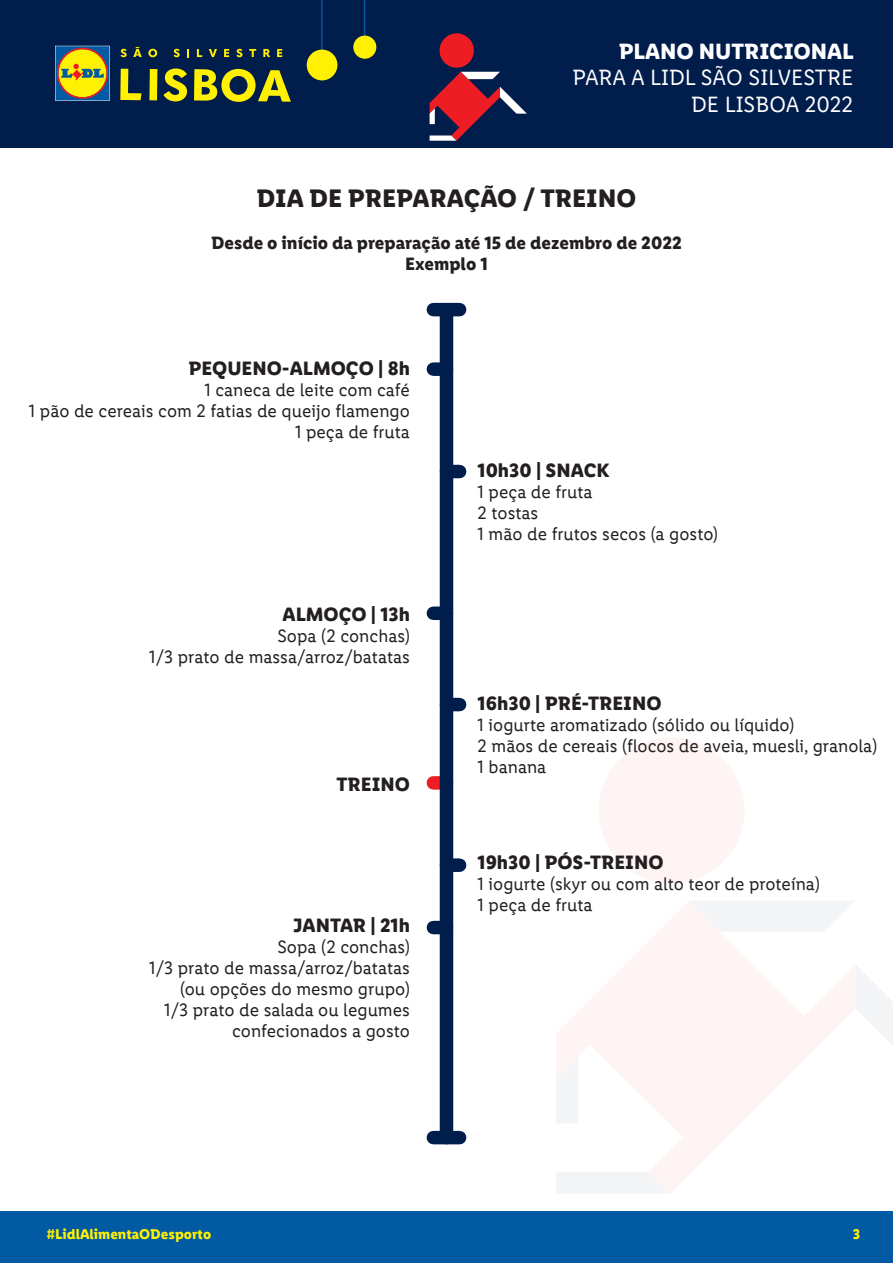
<style>
.page{position:relative;width:893px;height:1263px;background:#fff}
.page>*{position:absolute;margin:0;border:0;box-sizing:border-box;transform-origin:0 0}
.t1{font:700 25.5px "Lidl Font Pro";color:#231f20}
.t2{font:22.35px/26.5px "Lidl Font Pro";color:#fff;text-align:right}
.t3{font:700 22.35px "Lidl Font Pro";color:#fff}
.t4{font:700 19.5px "Lidl Font Pro";color:#231f20}
.t5{font:18px/21px "Lidl Font Pro";color:#231f20;text-align:right}
.t6{font:700 18px/21px "Lidl Font Pro";color:#231f20;text-align:center}
.t7{font:700 14.25px "Lidl Font Pro";color:#fff101}
</style>
<div class="page">
<svg style="left:433px;top:776px;width:7px;height:14px"></svg>
<svg style="left:557px;top:902px;width:298px;height:291px"></svg>
<svg style="left:557px;top:1056px;width:21px;height:67px"></svg>
<div style="left:599px;top:737px;width:145px;height:146px;background:#fef4f4;border-radius:50%"></div>
<svg style="left:856px;top:966px;width:37px;height:79px"></svg>
<svg style="left:689px;top:901px;width:166px;height:31px"></svg>
<svg style="left:557px;top:1171px;width:113px;height:22px"></svg>
<div style="left:0;top:0;width:893px;height:148px;background:#001d4b"></div>
<svg style="left:120px;top:69px;width:21px;height:31px"></svg>
<div style="left:149px;top:69px;width:8px;height:31px;background:#fff101"></div>
<svg style="left:163px;top:68px;width:24px;height:34px"></svg>
<svg style="left:194px;top:69px;width:97px;height:33px"></svg>
<svg style="left:121px;top:49px;width:6px;height:8px"></svg>
<svg style="left:133px;top:47px;width:9px;height:10px"></svg>
<svg style="left:148px;top:49px;width:9px;height:8px"></svg>
<svg style="left:174px;top:49px;width:6px;height:8px"></svg>
<svg style="left:187px;top:49px;width:2px;height:8px"></svg>
<svg style="left:197px;top:49px;width:5px;height:8px"></svg>
<svg style="left:209px;top:49px;width:8px;height:8px"></svg>
<svg style="left:224px;top:49px;width:5px;height:8px"></svg>
<svg style="left:236px;top:49px;width:6px;height:8px"></svg>
<svg style="left:249px;top:49px;width:7px;height:8px"></svg>
<svg style="left:263px;top:49px;width:7px;height:8px"></svg>
<svg style="left:277px;top:49px;width:5px;height:8px"></svg>
<svg style="left:55px;top:46px;width:55px;height:55px;background:#9fa247"></svg>
<hr style="left:321px;top:0;width:2px;height:65px;background:#015aa2">
<div style="left:307px;top:50px;width:30px;height:30px;background:#fff101;border-radius:50%"></div>
<hr style="left:364px;top:0;width:1px;height:47px;background:#015aa2">
<div style="left:353px;top:36px;width:23px;height:23px;background:#fff101;border-radius:50%"></div>
<div style="left:440px;top:33px;width:34px;height:35px;background:#ee1d23;border-radius:50%"></div>
<svg style="left:430px;top:72px;width:97px;height:69px"></svg>
<div style="left:0;top:1211px;width:893px;height:52px;background:#015aa2"></div>
<div style="left:440px;top:310px;width:13px;height:827px;background:#001d4b"></div>
<div style="left:433px;top:303px;width:27px;height:13px;background:#001d4b"></div>
<div style="left:446px;top:465px;width:14px;height:13px;background:#001d4b"></div>
<div style="left:446px;top:698px;width:14px;height:13px;background:#001d4b"></div>
<div style="left:446px;top:858px;width:14px;height:14px;background:#001d4b"></div>
<div style="left:433px;top:362px;width:13px;height:14px;background:#001d4b"></div>
<div style="left:433px;top:606px;width:13px;height:14px;background:#001d4b"></div>
<div style="left:433px;top:921px;width:13px;height:13px;background:#001d4b"></div>
<div style="left:433px;top:1131px;width:27px;height:13px;background:#001d4b"></div>
<p class="t3" style="left:619px;top:37px;width:236px">PLANO NUTRICIONAL</p>
<p class="t2" style="left:572px;top:65px;width:282px">PARA A LIDL SÃO SILVESTRE<br>DE LISBOA 2022</p>
<h1 class="t1" style="left:257px;top:183px;width:381px">DIA DE PREPARAÇÃO / TREINO</h1>
<p class="t6" style="left:211px;top:232px;width:472px">Desde o início da preparação até 15 de dezembro de 2022<br>Exemplo 1</p>
<p class="t4" style="left:189px;top:356px;width:223px">PEQUENO-ALMOÇO | 8h</p>
<p class="t5" style="left:29px;top:379px;width:383px">1 caneca de leite com café<br>1 pão de cereais com 2 fatias de queijo flamengo<br>1 peça de fruta</p>
<p class="t4" style="left:283px;top:602px;width:129px">ALMOÇO | 13h</p>
<p class="t5" style="left:149px;top:625px;width:262px">Sopa (2 conchas)<br>1/3 prato de massa/arroz/batatas</p>
<p class="t4" style="left:336px;top:772px;width:75px">TREINO</p>
<p class="t4" style="left:293px;top:913px;width:118px">JANTAR | 21h</p>
<p class="t5" style="left:149px;top:936px;width:262px">Sopa (2 conchas)<br>1/3 prato de massa/arroz/batatas (ou opções do mesmo grupo)<br>1/3 prato de salada ou legumes confecionados a gosto</p>
<p class="t4" style="left:478px;top:458px;width:133px">10h30 | SNACK</p>
<p class="t5" style="left:478px;top:481px;width:242px;text-align:left">1 peça de fruta<br>2 tostas<br>1 mão de frutos secos (a gosto)</p>
<p class="t4" style="left:478px;top:692px;width:185px">16h30 | PRÉ-TREINO</p>
<p class="t5" style="left:478px;top:715px;width:401px;text-align:left">1 iogurte aromatizado (sólido ou líquido)<br>2 mãos de cereais (flocos de aveia, muesli, granola)<br>1 banana</p>
<p class="t4" style="left:478px;top:851px;width:187px">19h30 | PÓS-TREINO</p>
<p class="t5" style="left:478px;top:874px;width:344px;text-align:left">1 iogurte (skyr ou com alto teor de proteína)<br>1 peça de fruta</p>
<p class="t7" style="left:46px;top:1225px;width:166px">#LidlAlimentaODesporto</p>
<p class="t7" style="left:853px;top:1225px;width:9px">3</p>
</div>
